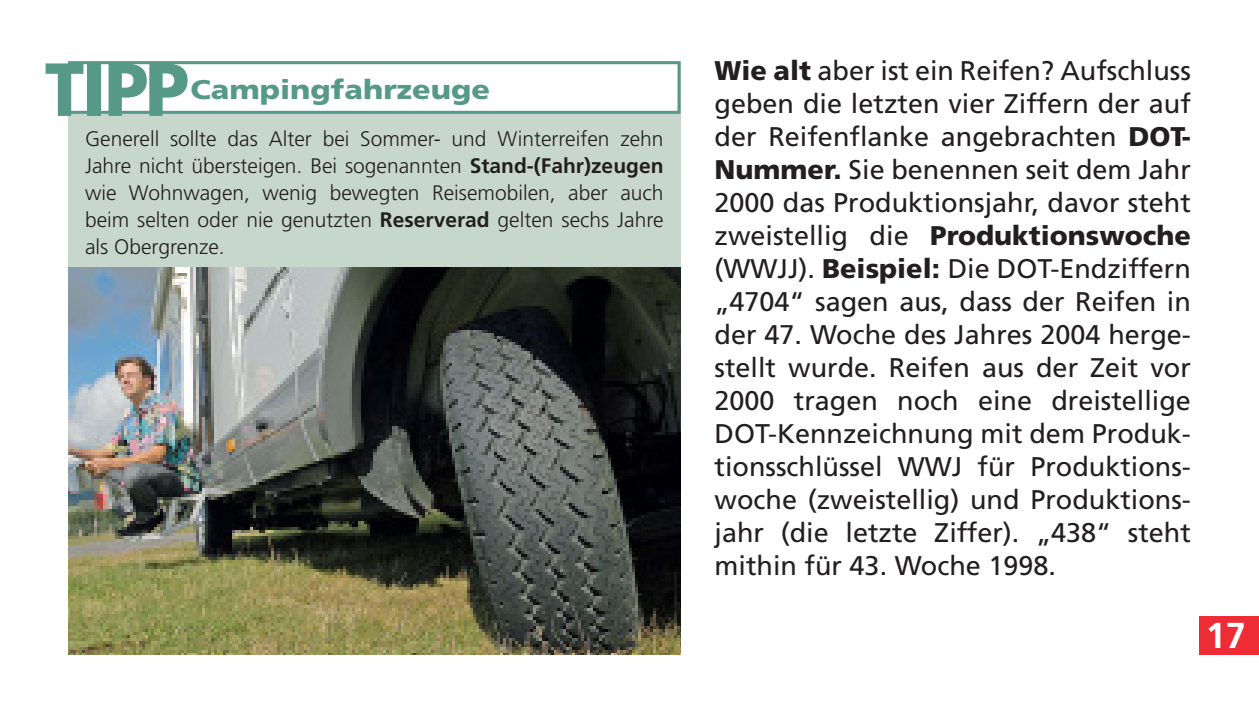
<style>
.page{position:relative;width:1259px;height:723px;background:#fff}
.page>*{position:absolute;margin:0;border:0;box-sizing:border-box;transform-origin:0 0}
.t1{font:900 75.3px "Frutiger LT Std";color:#569986;scale:.95 1}
.t2{font:700 36px "Frutiger LT Std";color:#fff}
.t3{font:27px/33px "Frutiger LT Std";color:#231f20;text-align:justify}
.t4{font:900 27px "Frutiger LT Std";color:#569986;scale:1.13 1}
.t5{font:300 21px/27px "Frutiger LT Std";color:#231f20;text-align:justify}
.s1{font-weight:700}
.s2{font-weight:900}
</style>
<div class="page">
<img style="left:68px;top:267px;width:612px;height:388px">
<div style="left:1199px;top:617px;width:60px;height:38px;background:#ee2c36"></div>
<div style="left:68px;top:61px;width:612px;height:206px;background:#c8d7cd"></div>
<div style="left:70px;top:63px;width:609px;height:49px;background:#fff"></div>
<div style="left:68px;top:61px;width:612px;height:53px;border:3px solid #569986"></div>
<p class="t1" style="left:45px;top:60px;width:153px">TIPP</p>
<p class="t4" style="left:190px;top:79px;width:267px">Campingfahrzeuge</p>
<p class="t5" style="left:85px;top:127px;width:580px">Generell sollte das Alter bei Sommer- und Winterreifen zehn Jahre nicht übersteigen. Bei sogenannten <span class="s1">Stand-(Fahr)zeugen </span>wie Wohnwagen, wenig bewegten Reisemobilen, aber auch beim selten oder nie genutzten <span class="s1">Reserverad</span> gelten sechs Jahre als Obergrenze.</p>
<p class="t3" style="left:714px;top:56px;width:478px"><span class="s2">Wie alt</span> aber ist ein Reifen? Aufschluss geben die letzten vier Ziffern der auf der Reifenflanke angebrachten <span class="s2">DOT-Nummer.</span> Sie benennen seit dem Jahr 2000 das Produktionsjahr, davor steht zweistellig die <span class="s2">Produktionswoche </span>(WWJJ). <span class="s2">Beispiel:</span> Die DOT-Endziffern „4704“ sagen aus, dass der Reifen in der 47. Woche des Jahres 2004 herge&shy;stellt wurde. Reifen aus der Zeit vor 2000 tragen noch eine dreistellige DOT-Kennzeichnung mit dem Produk&shy;tionsschlüssel WWJ für Produktions&shy;woche (zweistellig) und Produktions&shy;jahr (die letzte Ziffer). „438“ steht mithin für 43. Woche 1998.</p>
<p class="t2" style="left:1205px;top:621px;width:42px">17</p>
</div>
